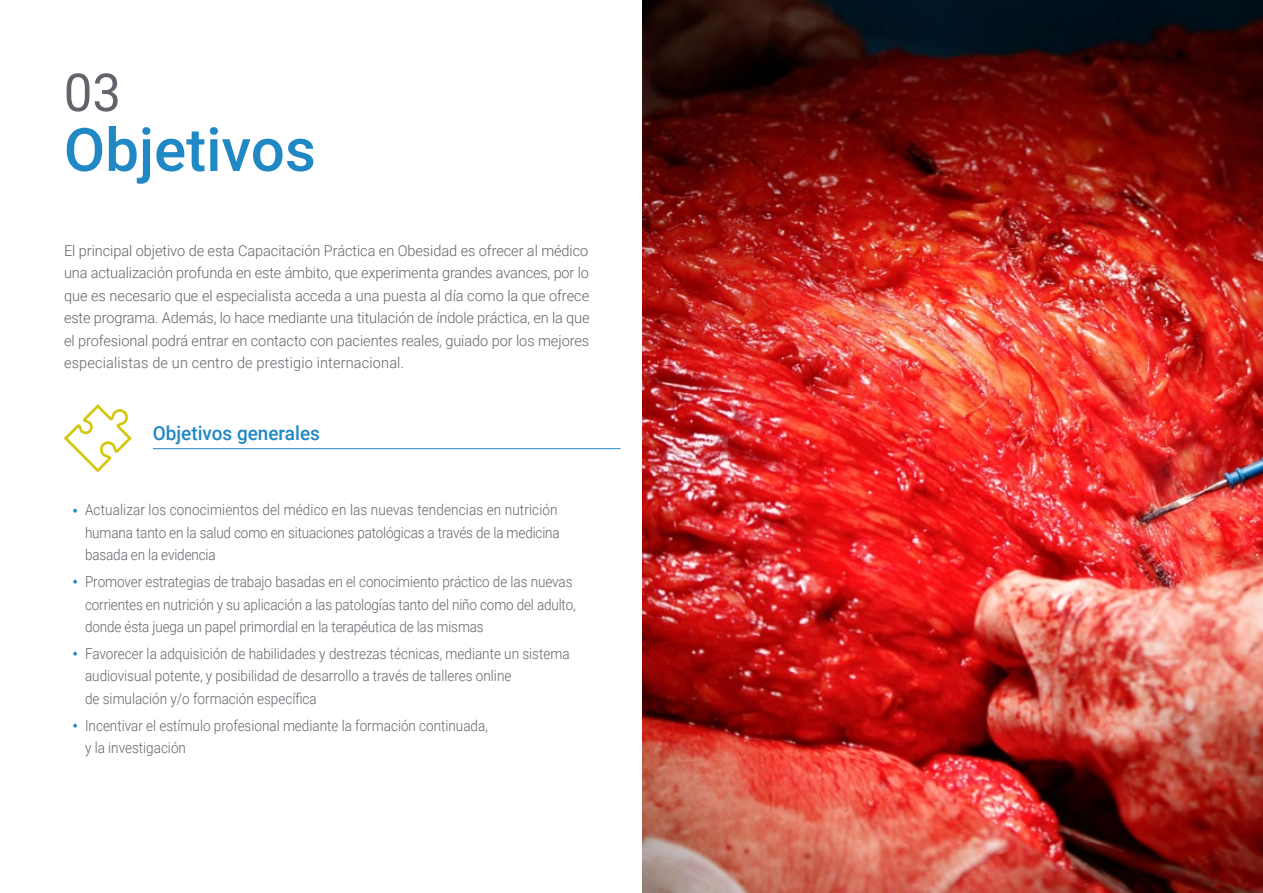
<style>
.page{position:relative;width:1263px;height:893px;background:#fff}
.page>*{position:absolute;margin:0;border:0;box-sizing:border-box;transform-origin:0 0}
.t1{font:500 60px "Roboto";color:#2088c5}
.t2{font:52.5px "Roboto";color:#61646a}
.t3{font:500 19.5px "Roboto";color:#2088c5}
.t4{font:300 15px/22.5px "Roboto";color:#61646a;scale:.9 1}
.t5{font:300 15px/22.5px "Roboto";color:#61646a;text-align:justify}
</style>
<div class="page">
<img style="left:642px;top:0;width:621px;height:893px">
<hr style="left:153px;top:448px;width:468px;height:1px;background:#2088c5">
<svg style="left:64px;top:404px;width:68px;height:68px"></svg>
<h2 class="t2" style="left:64px;top:56px;width:59px">03</h2>
<h1 class="t1" style="left:64px;top:108px;width:254px">Objetivos</h1>
<p class="t5" style="left:64px;top:239px;width:527px">El principal objetivo de esta Capacitación Práctica en Obesidad es ofrecer al médico una actualización profunda en este ámbito, que experimenta grandes avances, por lo que es necesario que el especialista acceda a una puesta al día como la que ofrece este programa. Además, lo hace mediante una titulación de índole práctica, en la que el profesional podrá entrar en contacto con pacientes reales, guiado por los mejores especialistas de un centro de prestigio internacional.</p>
<h3 class="t3" style="left:153px;top:420px;width:169px">Objetivos generales</h3>
<p class="t4" style="left:85px;top:498px;width:529px">Actualizar los conocimientos del médico en las nuevas tendencias en nutrición humana tanto en la salud como en situaciones patológicas a través de la medicina basada en la evidencia</p>
<p class="t4" style="left:85px;top:570px;width:547px">Promover estrategias de trabajo basadas en el conocimiento práctico de las nuevas corrientes en nutrición y su aplicación a las patologías tanto del niño como del adulto, donde ésta juega un papel primordial en la terapéutica de las mismas</p>
<p class="t4" style="left:85px;top:642px;width:540px">Favorecer la adquisición de habilidades y destrezas técnicas, mediante un sistema audiovisual potente, y posibilidad de desarrollo a través de talleres online<br>de simulación y/o formación específica</p>
<p class="t4" style="left:85px;top:714px;width:449px">Incentivar el estímulo profesional mediante la formación continuada, y la investigación</p>
</div>
